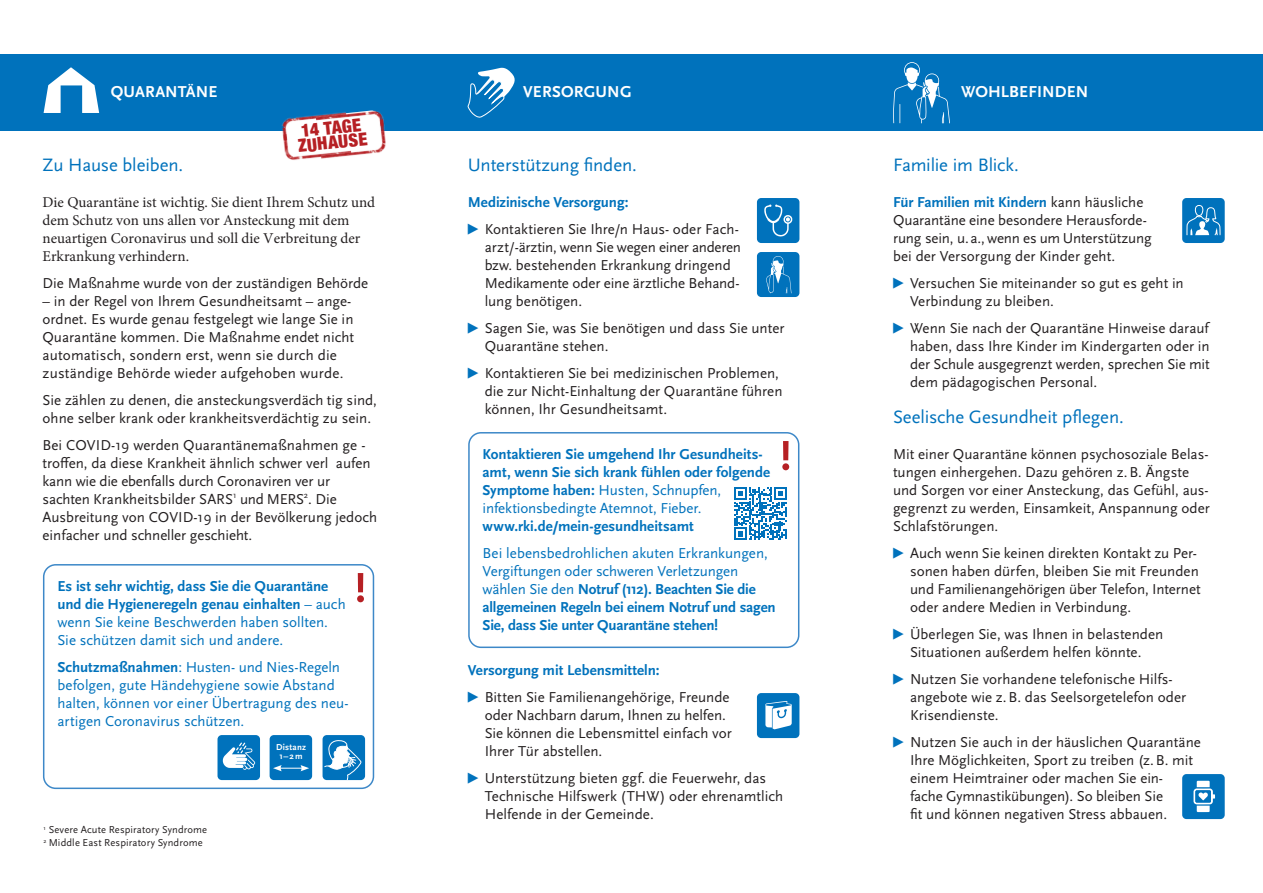
<style>
.page{position:relative;width:1263px;height:893px;background:#fff}
.page>*{position:absolute;margin:0;border:0;box-sizing:border-box;transform-origin:0 0}
.t1{font:18.75px "Scala Sans Pro";letter-spacing:-.01em;color:#0072bc}
.t2{font:900 condensed 18px/15px "Helvetica Neue";color:#b62024}
.t3{font:700 16.5px "Scala Sans Pro";letter-spacing:.01em;color:#fff}
.t4{font:15px/18px "Scala Sans Pro";color:#231f20}
.t5{font:700 15px/18px "Scala Sans Pro";letter-spacing:-.005em;color:#0072bc}
.t6{font:15px/18px "Scala Sans Pro";color:#0072bc}
.t7{font:15px/18px "Minion Pro";color:#231f20}
.t8{font:10.5px/12.6px "Scala Sans Pro";letter-spacing:.015em;color:#231f20}
.t9{font:700 9px/9px "Scala Sans";letter-spacing:.025em;color:#fff;text-align:center}
.s1{font-weight:700}
.s2{font-weight:700;color:#0072bc}
.s3{color:#0072bc}
.s4{font-weight:400}
</style>
<div class="page">
<div style="left:0;top:54px;width:1263px;height:77px;background:#0072bc"></div>
<svg style="left:44px;top:67px;width:55px;height:46px"></svg>
<svg style="left:782px;top:441px;width:7px;height:29px"></svg>
<div style="left:468px;top:432px;width:331px;height:216px;border:2px solid #3d88c8;border-radius:12px"></div>
<svg style="left:357px;top:573px;width:7px;height:29px"></svg>
<div style="left:43px;top:564px;width:331px;height:225px;border:2px solid #3d88c8;border-radius:12px"></div>
<svg style="left:467px;top:67px;width:48px;height:51px"></svg>
<svg style="left:893px;top:62px;width:57px;height:61px"></svg>
<svg style="left:734px;top:487px;width:53px;height:53px"></svg>
<div style="left:757px;top:198px;width:42px;height:45px;background:#0072bc;border-radius:4px"></div>
<svg style="left:764px;top:204px;width:29px;height:33px"></svg>
<div style="left:217px;top:735px;width:43px;height:45px;background:#0072bc;border-radius:4px"></div>
<svg style="left:223px;top:742px;width:32px;height:28px"></svg>
<div style="left:270px;top:735px;width:42px;height:45px;background:#0072bc;border-radius:4px"></div>
<svg style="left:273px;top:765px;width:36px;height:6px"></svg>
<div style="left:323px;top:735px;width:42px;height:45px;background:#0072bc;border-radius:4px"></div>
<svg style="left:324px;top:740px;width:38px;height:40px"></svg>
<div style="left:757px;top:693px;width:42px;height:45px;background:#0072bc;border-radius:4px"></div>
<svg style="left:765px;top:701px;width:27px;height:28px"></svg>
<div style="left:1182px;top:774px;width:43px;height:45px;background:#0072bc;border-radius:4px"></div>
<svg style="left:1193px;top:781px;width:22px;height:31px"></svg>
<div style="left:757px;top:252px;width:42px;height:45px;background:#0072bc;border-radius:4px"></div>
<svg style="left:766px;top:256px;width:25px;height:37px"></svg>
<div style="left:1182px;top:198px;width:43px;height:45px;background:#0072bc;border-radius:4px"></div>
<svg style="left:1186px;top:205px;width:34px;height:31px"></svg>
<img style="left:282px;top:115px;width:33px;height:13px">
<img style="left:282px;top:128px;width:36px;height:32px">
<img style="left:318px;top:133px;width:68px;height:26px">
<img style="left:315px;top:110px;width:70px;height:23px">
<p class="t3" style="left:111px;top:82px;width:108px">QUARANTÄNE</p>
<p class="t2" style="left:296px;top:123px;width:71px;rotate:-6deg">14 TAGE<br>ZUHAUSE</p>
<p class="t1" style="left:43px;top:154px;width:142px">Zu Hause bleiben.</p>
<p class="t7" style="left:43px;top:193px;width:334px">Die Quarantäne ist wichtig. Sie dient Ihrem Schutz und dem Schutz von uns allen vor Ansteckung mit dem neuartigen Coronavirus und soll die Verbreitung der Erkrankung verhindern.</p>
<p class="t4" style="left:43px;top:274px;width:327px">Die Maßnahme wurde von der zuständigen Behörde</p>
<p class="t4" style="left:43px;top:292px;width:313px">– in der Regel von Ihrem Gesundheitsamt – ange&shy;ordnet. Es wurde genau festgelegt wie lange Sie in Quarantäne kommen. Die Maßnahme endet nicht automatisch, sondern erst, wenn sie durch die zuständige Behörde wieder aufgehoben wurde.</p>
<p class="t4" style="left:43px;top:391px;width:336px">Sie zählen zu denen, die ansteckungsverdäch tig sind, ohne selber krank oder krankheitsverdächtig zu sein.</p>
<p class="t4" style="left:43px;top:436px;width:336px">Bei COVID-19 werden Quarantänemaßnahmen ge - troffen, da diese Krankheit ähnlich schwer verl aufen kann wie die ebenfalls durch Coronaviren ver ur sachten Krankheitsbilder SARS<sup>1</sup> und MERS<sup>2</sup>. Die Ausbreitung von COVID-19 in der Bevölkerung jedoch einfacher und schneller geschieht.</p>
<p class="t6" style="left:57px;top:577px;width:290px"><span class="s1">Es ist sehr wichtig, dass Sie die Quarantäne und die Hygieneregeln genau einhalten</span> – auch wenn Sie keine Beschwerden haben sollten.<br>Sie schützen damit sich und andere.</p>
<p class="t6" style="left:57px;top:658px;width:290px"><span class="s1">Schutzmaßnahmen</span>: Husten- und Nies-Regeln befolgen, gute Händehygiene sowie Abstand halten, können vor einer Übertragung des neu-- artigen Coronavirus schützen.</p>
<p class="t8" style="left:44px;top:824px;width:165px"><sup>1</sup> Severe Acute Respiratory Syndrome<br><sup>2</sup> Middle East Respiratory Syndrome</p>
<p class="t9" style="left:276px;top:742px;width:31px">Distanz<br>1–2 m</p>
<p class="t3" style="left:523px;top:82px;width:110px">VERSORGUNG</p>
<p class="t1" style="left:468px;top:154px;width:171px">Unterstützung finden.</p>
<p class="t4" style="left:465px;top:189px;width:274px;line-height:27px"><span class="s2">Medizinische Versorgung:<br></span><span class="s3">▶</span> Kontaktieren Sie Ihre/n Haus- oder Fach-</p>
<p class="t4" style="left:485px;top:238px;width:258px">arzt/-ärztin, wenn Sie wegen einer anderen bzw. bestehenden Erkrankung dringend Medikamente oder eine ärztliche Behand&shy;lung benötigen.</p>
<p class="t4" style="left:485px;top:319px;width:301px;text-indent:-20px"><span class="s3">▶</span> Sagen Sie, was Sie benötigen und dass Sie unter<br>Quarantäne stehen.</p>
<p class="t4" style="left:485px;top:364px;width:299px;text-indent:-20px"><span class="s3">▶</span> Kontaktieren Sie bei medizinischen Problemen, die zur Nicht-Einhaltung der Quarantäne führen können, Ihr Gesundheitsamt.</p>
<p class="t5" style="left:483px;top:445px;width:289px">Kontaktieren Sie umgehend Ihr Gesundheits&shy;amt, wenn Sie sich krank fühlen oder folgende Symptome haben: <span class="s4">Husten, Schnupfen, infektionsbedingte Atemnot, Fieber.</span></p>
<p class="t5" style="left:483px;top:517px;width:213px">www.rki.de/mein-gesundheitsamt</p>
<p class="t5" style="left:483px;top:544px;width:295px"><span class="s4">Bei lebensbedrohlichen akuten Erkrankungen, Vergiftungen oder schweren Verletzungen wählen Sie den</span> Notruf (112). Beachten Sie die allgemeinen Regeln bei einem Notruf und sagen Sie, dass Sie unter Quarantäne stehen!</p>
<p class="t4" style="left:465px;top:657px;width:266px;line-height:27px"><span class="s2">Versorgung mit Lebensmitteln:<br></span><span class="s3">▶</span> Bitten Sie Familienangehörige, Freunde</p>
<p class="t4" style="left:485px;top:706px;width:249px">oder Nachbarn darum, Ihnen zu helfen.<br>Sie können die Lebensmittel einfach vor<br>Ihrer Tür abstellen.</p>
<p class="t4" style="left:485px;top:769px;width:300px;text-indent:-20px"><span class="s3">▶</span> Unterstützung bieten ggf. die Feuerwehr, das<br>Technische Hilfswerk (THW) oder ehrenamtlich<br>Helfende in der Gemeinde.</p>
<p class="t3" style="left:961px;top:82px;width:129px">WOHLBEFINDEN</p>
<p class="t1" style="left:893px;top:154px;width:127px">Familie im Blick.</p>
<p class="t4" style="left:893px;top:193px;width:260px"><span class="s2">Für Familien mit Kindern</span> kann häusliche Quarantäne eine besondere Herausforde&shy;rung sein, u.a., wenn es um Unterstützung bei der Versorgung der Kinder geht.</p>
<p class="t4" style="left:910px;top:274px;width:275px;text-indent:-20px"><span class="s3">▶</span> Versuchen Sie miteinander so gut es geht in<br>Verbindung zu bleiben.</p>
<p class="t4" style="left:910px;top:319px;width:301px;text-align:justify;text-indent:-20px"><span class="s3">▶</span> Wenn Sie nach der Quarantäne Hinweise darauf haben, dass Ihre Kinder im Kindergarten oder in der Schule ausgegrenzt werden, sprechen Sie mit dem pädagogischen Personal.</p>
<p class="t1" style="left:893px;top:406px;width:232px">Seelische Gesundheit pflegen.</p>
<p class="t4" style="left:893px;top:445px;width:318px">Mit einer Quarantäne können psychosoziale Belas&shy;tungen einhergehen. Dazu gehören z.B. Ängste und Sorgen vor einer Ansteckung, das Gefühl, aus-- gegrenzt zu werden, Einsamkeit, Anspannung oder Schlafstörungen.</p>
<p class="t4" style="left:910px;top:544px;width:292px;text-indent:-20px"><span class="s3">▶</span> Auch wenn Sie keinen direkten Kontakt zu Per&shy;sonen haben dürfen, bleiben Sie mit Freunden und Familienangehörigen über Telefon, Internet oder andere Medien in Verbindung.</p>
<p class="t4" style="left:890px;top:625px;width:275px;text-align:center"><span class="s3">▶</span> Überlegen Sie, was Ihnen in belastenden<br>Situationen außerdem helfen könnte.</p>
<p class="t4" style="left:910px;top:670px;width:278px;text-indent:-20px"><span class="s3">▶</span> Nutzen Sie vorhandene telefonische Hilfs&shy;angebote wie z.B. das Seelsorgetelefon oder<br>Krisendienste.</p>
<p class="t4" style="left:910px;top:733px;width:292px;text-indent:-20px"><span class="s3">▶</span> Nutzen Sie auch in der häuslichen Quarantäne Ihre Möglichkeiten, Sport zu treiben (z.B. mit einem Heimtrainer oder machen Sie ein-<br>fache Gymnastikübungen). So bleiben Sie<br>fit und können negativen Stress abbauen.</p>
</div>
